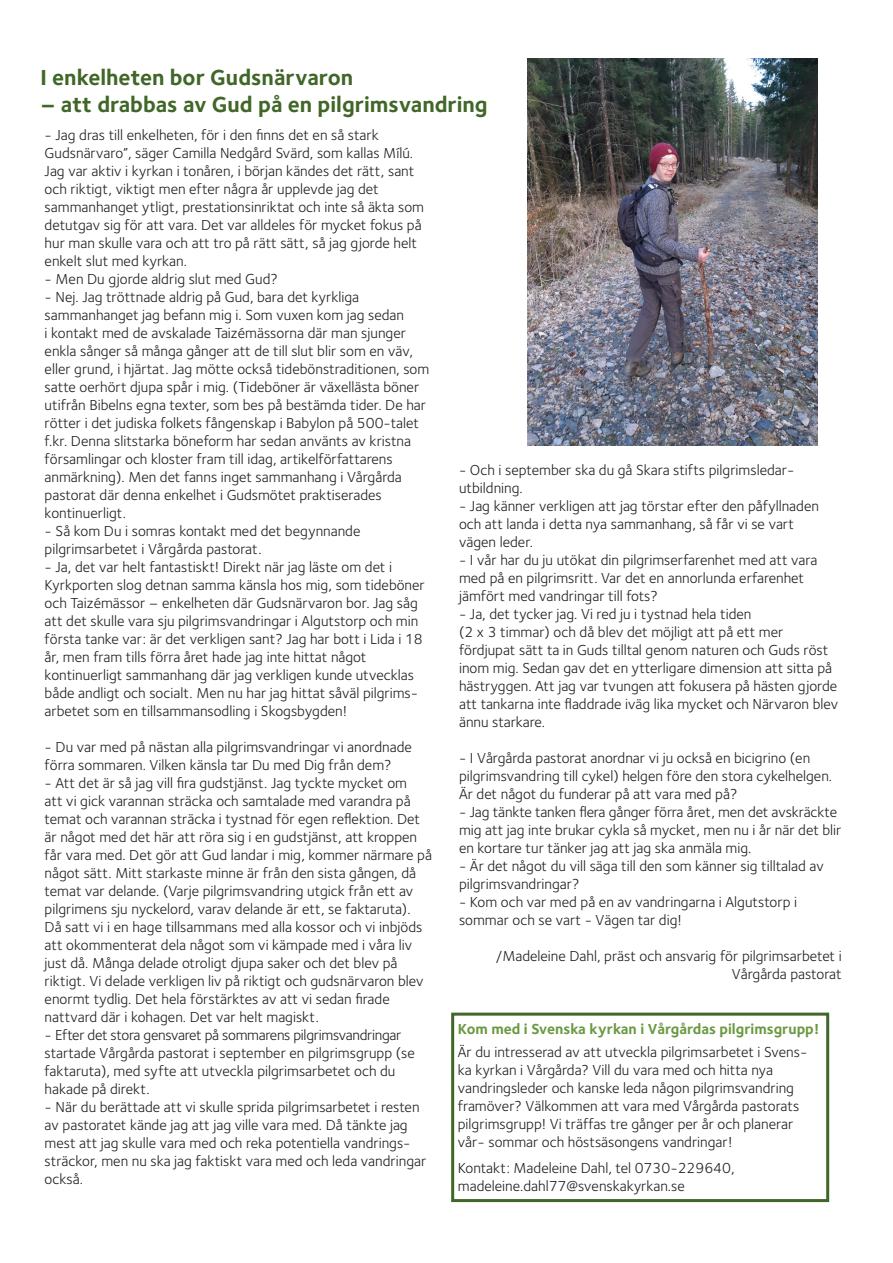
<style>
.page{position:relative;width:893px;height:1263px;background:#fff}
.page>*{position:absolute;margin:0;border:0;box-sizing:border-box;transform-origin:0 0}
.t1{font:22.5px "Foundry Sterling Bold OSF";color:#416728}
.t2{font:15px/18px "Foundry Sterling";color:#231f20}
.t3{font:15px "Foundry Sterling Bold OSF";color:#6a9942}
</style>
<div class="page">
<div style="left:451px;top:1013px;width:378px;height:189px;border:3px solid #416728"></div>
<img style="left:528px;top:59px;width:290px;height:387px">
<p class="t1" style="left:40px;top:64px;width:314px">I enkelheten bor Gudsnärvaron</p>
<p class="t1" style="left:40px;top:91px;width:449px">– att drabbas av Gud på en pilgrimsvandring</p>
<p class="t2" style="left:45px;top:126px;width:381px">- Jag dras till enkelheten, för i den finns det en så stark Gudsnärvaro”, säger Camilla Nedgård Svärd, som kallas Mílú.<br>Jag var aktiv i kyrkan i tonåren, i början kändes det rätt, sant och riktigt, viktigt men efter några år upplevde jag det sammanhanget ytligt, prestationsinriktat och inte så äkta som detutgav sig för att vara. Det var alldeles för mycket fokus på hur man skulle vara och att tro på rätt sätt, så jag gjorde helt enkelt slut med kyrkan.</p>
<p class="t2" style="left:45px;top:270px;width:235px">- Men Du gjorde aldrig slut med Gud?</p>
<p class="t2" style="left:45px;top:288px;width:386px">- Nej. Jag tröttnade aldrig på Gud, bara det kyrkliga sammanhanget jag befann mig i. Som vuxen kom jag sedan<br>i kontakt med de avskalade Taizémässorna där man sjunger enkla sånger så många gånger att de till slut blir som en väv, eller grund, i hjärtat. Jag mötte också tidebönstraditionen, som satte oerhört djupa spår i mig. (Tideböner är växellästa böner utifrån Bibelns egna texter, som bes på bestämda tider. De har rötter i det judiska folkets fångenskap i Babylon på 500-talet f.kr. Denna slitstarka böneform har sedan använts av kristna församlingar och kloster fram till idag, artikelförfattarens anmärkning). Men det fanns inget sammanhang i Vårgårda</p>
<p class="t2" style="left:45px;top:486px;width:339px">pastorat där denna enkelhet i Gudsmötet praktiserades kontinuerligt.</p>
<p class="t2" style="left:45px;top:522px;width:317px">- Så kom Du i somras kontakt med det begynnande pilgrimsarbetet i Vårgårda pastorat.</p>
<p class="t2" style="left:45px;top:558px;width:382px">- Ja, det var helt fantastiskt! Direkt när jag läste om det i Kyrkporten slog detnan samma känsla hos mig, som tideböner och Taizémässor – enkelheten där Gudsnärvaron bor. Jag såg att det skulle vara sju pilgrimsvandringar i Algutstorp och min första tanke var: är det verkligen sant? Jag har bott i Lida i 18 år, men fram tills förra året hade jag inte hittat något kontinuerligt sammanhang där jag verkligen kunde utvecklas både andligt och socialt. Men nu har jag hittat såväl pilgrims&shy;arbetet som en tillsammansodling i Skogsbygden!</p>
<p class="t2" style="left:45px;top:738px;width:369px">- Du var med på nästan alla pilgrimsvandringar vi anordnade förra sommaren. Vilken känsla tar Du med Dig från dem?</p>
<p class="t2" style="left:45px;top:774px;width:389px">- Att det är så jag vill fira gudstjänst. Jag tyckte mycket om<br>att vi gick varannan sträcka och samtalade med varandra på temat och varannan sträcka i tystnad för egen reflektion. Det är något med det här att röra sig i en gudstjänst, att kroppen får vara med. Det gör att Gud landar i mig, kommer närmare på något sätt. Mitt starkaste minne är från den sista gången, då temat var delande. (Varje pilgrimsvandring utgick från ett av</p>
<p class="t2" style="left:45px;top:900px;width:380px">pilgrimens sju nyckelord, varav delande är ett, se faktaruta).<br>Då satt vi i en hage tillsammans med alla kossor och vi inbjöds att okommenterat dela något som vi kämpade med i våra liv just då. Många delade otroligt djupa saker och det blev på riktigt. Vi delade verkligen liv på riktigt och gudsnärvaron blev enormt tydlig. Det hela förstärktes av att vi sedan firade nattvard där i kohagen. Det var helt magiskt.</p>
<p class="t2" style="left:45px;top:1026px;width:372px">- Efter det stora gensvaret på sommarens pilgrimsvandringar startade Vårgårda pastorat i september en pilgrimsgrupp (se faktaruta), med syfte att utveckla pilgrimsarbetet och du hakade på direkt.</p>
<p class="t2" style="left:45px;top:1098px;width:383px">- När du berättade att vi skulle sprida pilgrimsarbetet i resten av pastoratet kände jag att jag ville vara med. Då tänkte jag mest att jag skulle vara med och reka potentiella vandrings&shy;sträckor, men nu ska jag faktiskt vara med och leda vandringar också.</p>
<p class="t2" style="left:459px;top:461px;width:337px">- Och i september ska du gå Skara stifts pilgrimsledar&shy;utbildning.</p>
<p class="t2" style="left:459px;top:497px;width:361px">- Jag känner verkligen att jag törstar efter den påfyllnaden och att landa i detta nya sammanhang, så får vi se vart vägen leder.</p>
<p class="t2" style="left:459px;top:551px;width:360px">- I vår har du ju utökat din pilgrimserfarenhet med att vara med på en pilgrimsritt. Var det en annorlunda erfarenhet jämfört med vandringar till fots?</p>
<p class="t2" style="left:459px;top:605px;width:381px">- Ja, det tycker jag. Vi red ju i tystnad hela tiden<br>(2 x 3 timmar) och då blev det möjligt att på ett mer fördjupat sätt ta in Guds tilltal genom naturen och Guds röst inom mig. Sedan gav det en ytterligare dimension att sitta på hästryggen. Att jag var tvungen att fokusera på hästen gjorde att tankarna inte fladdrade iväg lika mycket och Närvaron blev ännu starkare.</p>
<p class="t2" style="left:459px;top:749px;width:375px">- I Vårgårda pastorat anordnar vi ju också en bicigrino (en pilgrimsvandring till cykel) helgen före den stora cykelhelgen.<br>Är det något du funderar på att vara med på?</p>
<p class="t2" style="left:459px;top:803px;width:384px">- Jag tänkte tanken flera gånger förra året, men det avskräckte mig att jag inte brukar cykla så mycket, men nu i år när det blir en kortare tur tänker jag att jag ska anmäla mig.</p>
<p class="t2" style="left:459px;top:857px;width:366px">- Är det något du vill säga till den som känner sig tilltalad av</p>
<p class="t2" style="left:459px;top:875px;width:122px">pilgrimsvandringar?</p>
<p class="t2" style="left:459px;top:893px;width:339px">- Kom och var med på en av vandringarna i Algutstorp i sommar och se vart - Vägen tar dig!</p>
<p class="t2" style="left:496px;top:947px;width:347px;text-align:right">/Madeleine Dahl, präst och ansvarig för pilgrimsarbetet i<br>Vårgårda pastorat</p>
<p class="t3" style="left:458px;top:1020px;width:363px">Kom med i Svenska kyrkan i Vårgårdas pilgrimsgrupp!</p>
<p class="t2" style="left:458px;top:1043px;width:351px">Är du intresserad av att utveckla pilgrimsarbetet i Svens&shy;ka kyrkan i Vårgårda? Vill du vara med och hitta nya vandringsleder och kanske leda någon pilgrimsvandring framöver? Välkommen att vara med Vårgårda pastorats pilgrimsgrupp! Vi träffas tre gånger per år och planerar vår- sommar och höstsäsongens vandringar!</p>
<p class="t2" style="left:458px;top:1158px;width:278px">Kontakt: Madeleine Dahl, tel 0730-229640, madeleine.dahl77@svenskakyrkan.se</p>
</div>
